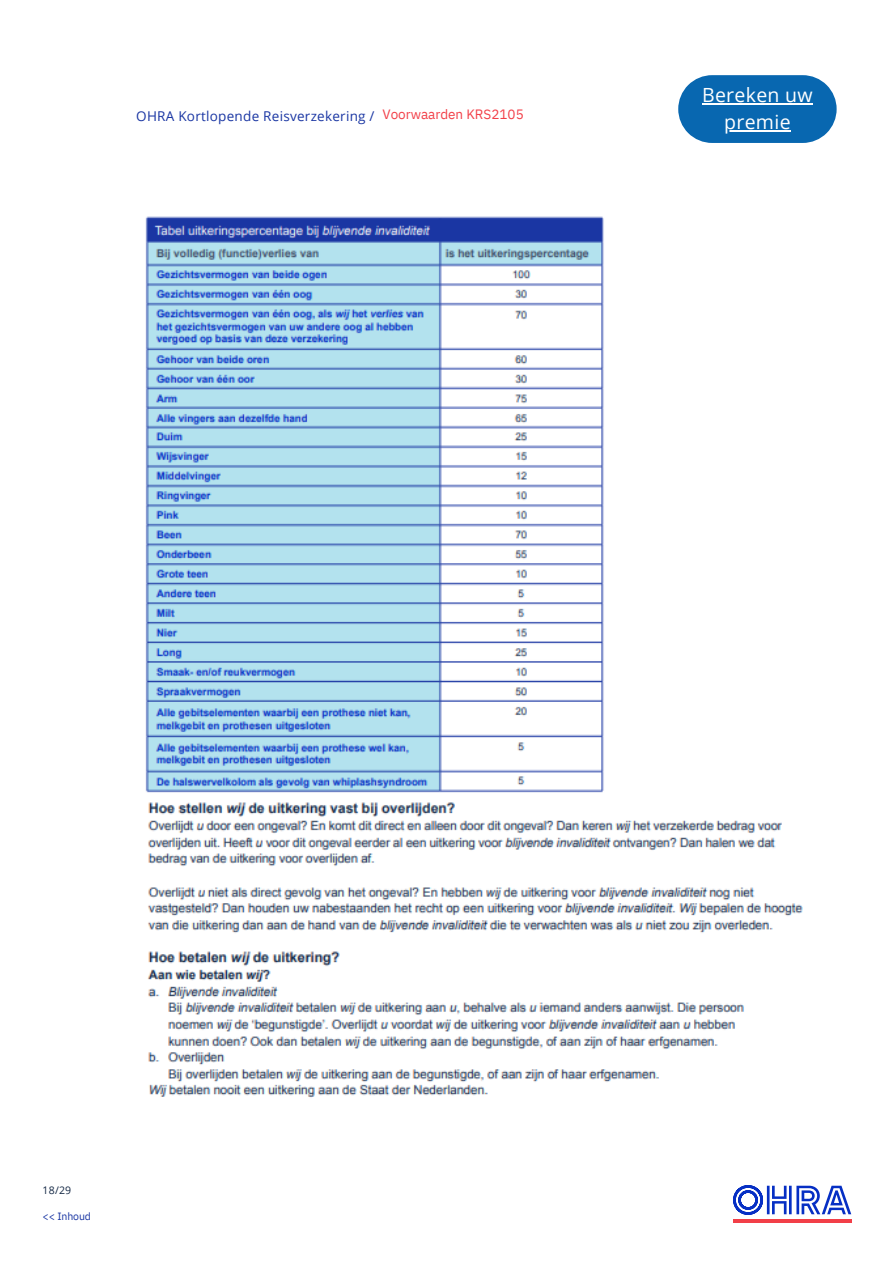
<style>
.page{position:relative;width:894px;height:1264px;background:#fff}
.page>*{position:absolute;margin:0;border:0;box-sizing:border-box;transform-origin:0 0}
.t1{font:19.5px/27px "Open Sans";letter-spacing:.015em;color:#fff;text-align:center}
.t2{font:13.5px "Open Sans";letter-spacing:.02em;color:#1a36a3}
.t3{font:10.5px "IBM Plex Sans";letter-spacing:-.01em;color:#1a36a3}
.t4{font:10.5px "Open Sans";color:#132744}
.s1{font-family:"IBM Plex Sans";color:#f23f48}
</style>
<div class="page">
<svg style="left:733px;top:1185px;width:118px;height:29px"></svg>
<hr style="left:733px;top:1219px;width:118px;height:3px;background:#f23f48">
<img style="left:145px;top:216px;width:658px;height:882px">
<svg style="left:678px;top:75px;width:158px;height:67px;background:#2277b8"></svg>
<hr style="left:702px;top:103px;width:110px;height:1px;background:#fff">
<hr style="left:724px;top:130px;width:66px;height:1px;background:#fff">
<p class="t2" style="left:136px;top:107px;width:389px">OHRA Kortlopende Reisverzekering / <span class="s1">Voorwaarden KRS2105</span></p>
<h1 class="t1" style="left:702px;top:81px;width:112px">Bereken uw premie</h1>
<p class="t4" style="left:43px;top:1182px;width:30px">18/29</p>
<p class="t3" style="left:43px;top:1209px;width:50px">&lt;&lt; Inhoud</p>
</div>
